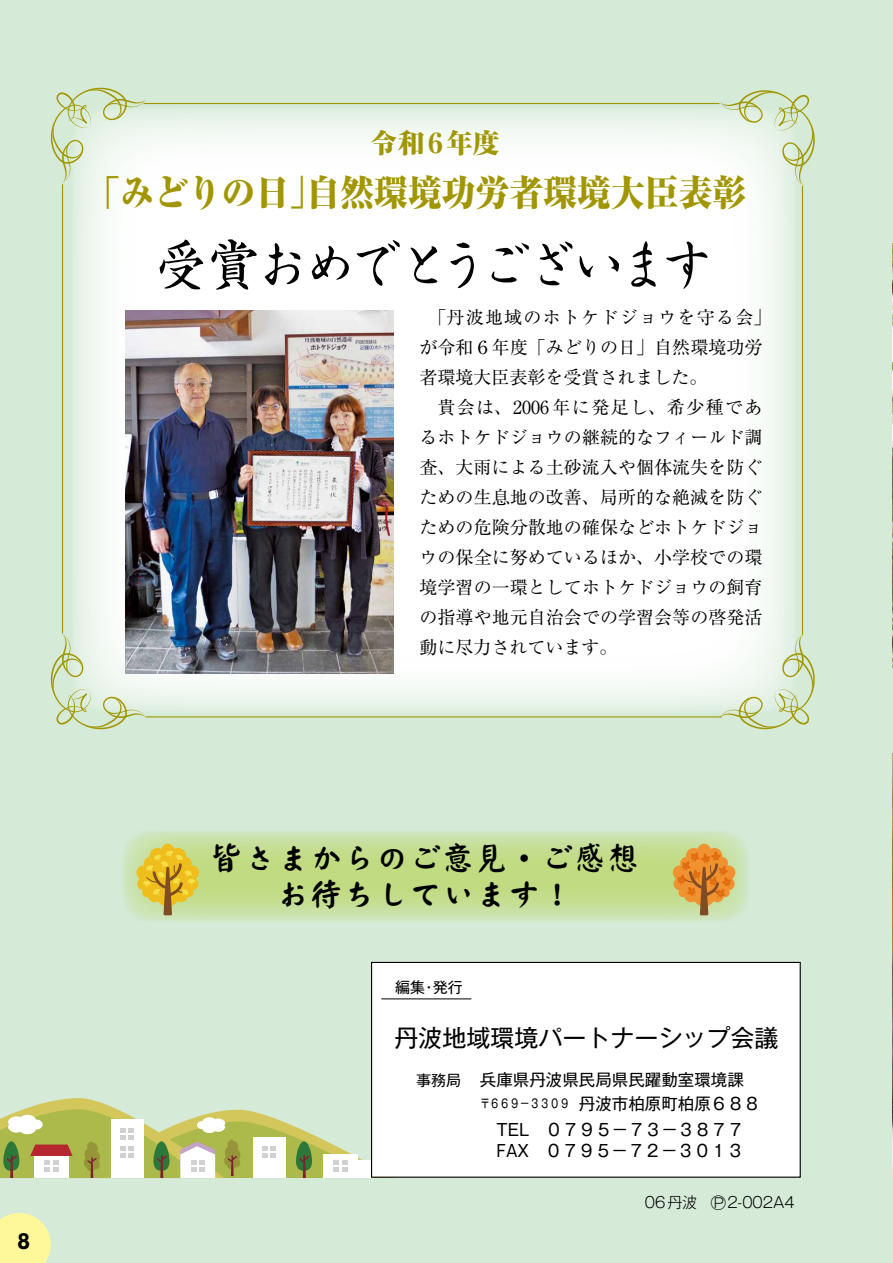
<style>
.page{position:relative;width:893px;height:1263px;background:#d5ead7}
.page>*{position:absolute;margin:0;border:0;box-sizing:border-box;transform-origin:0 0}
.t1{font:54px "Sei Kai CB1 Std";letter-spacing:-.135em;color:#000}
.t2{font:800 expanded 36px "Ryumin Pro";color:#a19600;scale:.94 1}
.t3{font:33px/36px "DF Gan Kai Sho W5 WINP RKSJ H";color:#000;text-align:center}
.t4{font:800 expanded 27px "Ryumin Pro";letter-spacing:-.06em;color:#a19600}
.t5{font:24px "Gothic MB101 Pro";color:#000}
.t6{font:600 22.5px "Bauhaus";color:#000}
.t7{font:18px/30px "Ryumin Pro";letter-spacing:.005em;color:#000}
.t8{font:16.5px/23.2px "Gothic MB101 Pro";color:#000}
.t9{font:300 15px "Gothic MB101 Pro";color:#000}
.t10{font:15px "Gothic MB101 Pro";color:#000}
.s1{font-size:15px}
.s2{font-size:12px}
.s3{font-size:16.5px}
.s4{font-size:13.5px}
</style>
<div class="page">
<svg style="left:0;top:1098px;width:371px;height:80px"></svg>
<svg style="left:75px;top:111px;width:718px;height:599px;background:#fafcfa"></svg>
<svg style="left:0;top:1213px;width:51px;height:50px;background:#faf6a1"></svg>
<hr style="left:146px;top:716px;width:576px;height:1px;background:#a19600">
<hr style="left:802px;top:186px;width:1px;height:449px;background:#a19600">
<svg style="left:719px;top:90px;width:96px;height:96px"></svg>
<svg style="left:50px;top:87px;width:96px;height:96px"></svg>
<svg style="left:50px;top:634px;width:96px;height:96px"></svg>
<svg style="left:719px;top:634px;width:96px;height:96px"></svg>
<hr style="left:143px;top:103px;width:576px;height:1px;background:#a19600">
<hr style="left:62px;top:184px;width:1px;height:449px;background:#a19600">
<img style="left:126px;top:310px;width:267px;height:364px">
<div style="left:372px;top:962px;width:428px;height:215px;background:#fff"></div>
<div style="left:371px;top:962px;width:430px;height:216px;border:1px solid #000"></div>
<hr style="left:381px;top:998px;width:90px;height:1px;background:#000">
<svg style="left:121px;top:829px;width:629px;height:94px;background:#c6df9a"></svg>
<svg style="left:673px;top:844px;width:62px;height:71px;background:#d4a252"></svg>
<svg style="left:137px;top:844px;width:62px;height:71px;background:#d6c04f"></svg>
<img style="left:892px;top:243px;width:1px;height:425px">
<img style="left:892px;top:753px;width:1px;height:424px">
<p class="t6" style="left:18px;top:1227px;width:14px">8</p>
<h3 class="t4" style="left:371px;top:122px;width:131px">令和６年度</h3>
<h2 class="t2" style="left:87px;top:164px;width:703px">「みどりの日」自然環境功労者環境大臣表彰</h2>
<h1 class="t1" style="left:154px;top:223px;width:563px">受賞おめでとうございます</h1>
<p class="t7" style="left:419px;top:301px;width:353px">　「丹波地域のホトケドジョウを守る会」が令和６年度「みどりの日」自然環境功労者環境大臣表彰を受賞されました。<br>　貴会は、2006 年に発足し、希少種であるホトケドジョウの継続的なフィールド調査、大雨による土砂流入や個体流失を防ぐための生息地の改善、局所的な絶滅を防ぐための危険分散地の確保などホトケドジョウの保全に努めているほか、小学校での環境学習の一環としてホトケドジョウの飼育の指導や地元自治会での学習会等の啓発活動に尽力されています。</p>
<h3 class="t3" style="left:211px;top:840px;width:430px">皆さまからのご意見・ご感想お待ちしています！</h3>
<p class="t10" style="left:395px;top:975px;width:69px">編集・発行</p>
<h3 class="t5" style="left:394px;top:1017px;width:385px">丹波地域環境パートナーシップ会議</h3>
<p class="t8" style="left:480px;top:1066px;width:282px;text-indent:-64px"><span class="s1">事務局</span> 兵庫県丹波県民局県民躍動室環境課<br><span class="s2">〒６６９－３３０９</span> 丹波市柏原町柏原６８８</p>
<p class="t8" style="left:496px;top:1116px;width:249px;line-height:21px">TEL　０７９５－７３－３８７７<br>FAX　０７９５－７２－３０１３</p>
<p class="t9" style="left:645px;top:1190px;width:151px">06丹波　　<span class="s3">○</span><span class="s4">P</span> 2-002A4</p>
</div>
